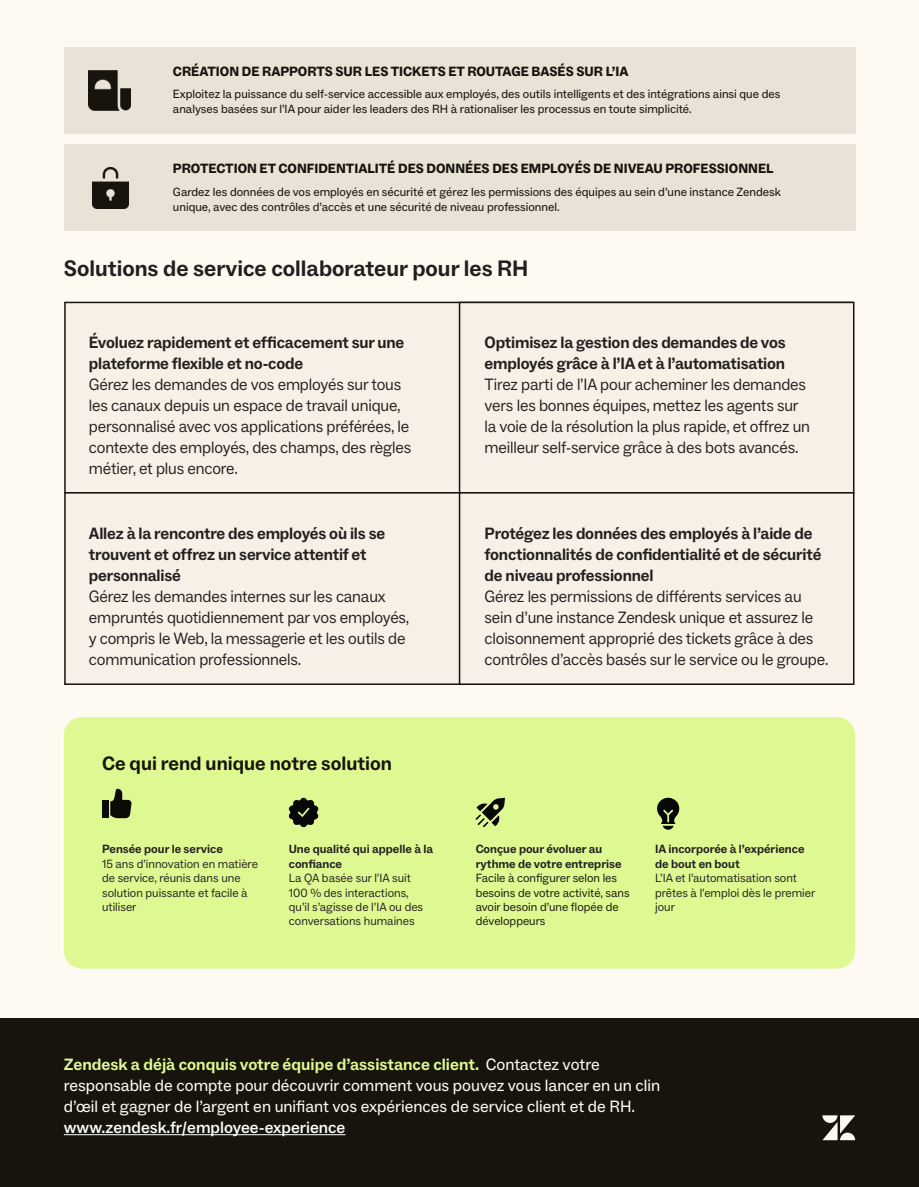
<style>
.page{position:relative;width:919px;height:1187px;background:#fff}
.page>*{position:absolute;margin:0;border:0;box-sizing:border-box;transform-origin:0 0}
.t1{font:700 22.5px "Zendesk Social";color:#231f20}
.t2{font:700 19.5px "Zendesk Social";color:#16140c}
.t3{font:16.5px/21px "Zendesk Social";letter-spacing:-.01em;color:#231f20}
.t4{font:700 16.5px/21px "Zendesk Social";letter-spacing:-.01em;color:#231f20}
.t5{font:16.5px/21px "Zendesk Social";color:#fefaf2}
.t6{font:900 13.5px "Zendesk Social";color:#16140c}
.t7{font:12px/15px "Zendesk Social";color:#16140c}
.t8{font:12px/14.4px "Zendesk Social";color:#231f20}
.t9{font:12px/14.4px "Zendesk Social";color:#16140c}
.t10{font:700 12px/14.4px "Zendesk Social";color:#231f20}
.s1{font-weight:700}
.s2{font-weight:700;color:#def991}
.s3{font-weight:500;color:#feffff}
</style>
<div class="page">
<div style="left:0;top:0;width:918px;height:1186px;background:#fefaf2"></div>
<div style="left:0;top:1018px;width:918px;height:168px;background:#16140c"></div>
<hr style="left:64px;top:1134px;width:281px;height:1px;background:#feffff">
<div style="left:64px;top:302px;width:789px;height:191px;background:#f6f0e6;border:2px solid #16140c"></div>
<div style="left:64px;top:492px;width:789px;height:193px;background:#f6f0e6;border:2px solid #16140c"></div>
<div style="left:459px;top:302px;width:395px;height:191px;background:#f6f0e6;border:2px solid #16140c"></div>
<div style="left:459px;top:492px;width:395px;height:193px;background:#f6f0e6;border:2px solid #16140c"></div>
<div style="left:64px;top:717px;width:791px;height:251px;background:#def991;border-radius:18px"></div>
<svg style="left:110px;top:788px;width:22px;height:30px"></svg>
<div style="left:102px;top:799px;width:7px;height:18px;background:#0b0a05"></div>
<svg style="left:288px;top:797px;width:31px;height:30px"></svg>
<svg style="left:475px;top:797px;width:30px;height:30px"></svg>
<svg style="left:657px;top:797px;width:22px;height:32px"></svg>
<svg style="left:822px;top:1115px;width:33px;height:25px"></svg>
<div style="left:64px;top:47px;width:791px;height:87px;background:#e9e3d7"></div>
<div style="left:64px;top:144px;width:791px;height:87px;background:#e9e3d7"></div>
<img style="left:89px;top:70px;width:42px;height:41px">
<img style="left:92px;top:167px;width:37px;height:42px">
<p class="t6" style="left:173px;top:63px;width:457px">CRÉATION DE RAPPORTS SUR LES TICKETS ET ROUTAGE BASÉS SUR L’IA</p>
<p class="t7" style="left:173px;top:87px;width:609px">Exploitez la puissance du self-service accessible aux employés, des outils intelligents et des intégrations ainsi que des analyses basées sur l’IA pour aider les leaders des RH à rationaliser les processus en toute simplicité.</p>
<p class="t6" style="left:173px;top:160px;width:602px">PROTECTION ET CONFIDENTIALITÉ DES DONNÉES DES EMPLOYÉS DE NIVEAU PROFESSIONNEL</p>
<p class="t7" style="left:173px;top:184px;width:609px">Gardez les données de vos employés en sécurité et gérez les permissions des équipes au sein d’une instance Zendesk unique, avec des contrôles d’accès et une sécurité de niveau professionnel.</p>
<p class="t1" style="left:64px;top:254px;width:466px">Solutions de service collaborateur pour les RH</p>
<p class="t4" style="left:89px;top:332px;width:317px">Évoluez rapidement et efficacement sur une plateforme flexible et no-code</p>
<p class="t3" style="left:89px;top:374px;width:324px">Gérez les demandes de vos employés sur tous les canaux depuis un espace de travail unique, personnalisé avec vos applications préférées, le contexte des employés, des champs, des règles métier, et plus encore.</p>
<p class="t4" style="left:89px;top:523px;width:298px">Allez à la rencontre des employés où ils se trouvent et offrez un service attentif et personnalisé</p>
<p class="t3" style="left:89px;top:585px;width:322px">Gérez les demandes internes sur les canaux empruntés quotidiennement par vos employés, y compris le Web, la messagerie et les outils de communication professionnels.</p>
<p class="t2" style="left:102px;top:751px;width:291px">Ce qui rend unique notre solution</p>
<p class="t4" style="left:484px;top:332px;width:302px">Optimisez la gestion des demandes de vos employés grâce à l’IA et à l’automatisation</p>
<p class="t3" style="left:484px;top:374px;width:327px">Tirez parti de l’IA pour acheminer les demandes vers les bonnes équipes, mettez les agents sur la voie de la résolution la plus rapide, et offrez un meilleur self-service grâce à des bots avancés.</p>
<p class="t4" style="left:484px;top:523px;width:338px">Protégez les données des employés à l’aide de fonctionnalités de confidentialité et de sécurité de niveau professionnel</p>
<p class="t3" style="left:484px;top:585px;width:345px">Gérez les permissions de différents services au sein d’une instance Zendesk unique et assurez le cloisonnement approprié des tickets grâce à des contrôles d’accès basés sur le service ou le groupe.</p>
<p class="t8" style="left:102px;top:842px;width:157px"><span class="s1">Pensée pour le service<br></span>15 ans d’innovation en matière de service, réunis dans une solution puissante et facile à utiliser</p>
<p class="t8" style="left:289px;top:842px;width:146px"><span class="s1">Une qualité qui appelle à la confiance<br></span>La QA basée sur l’IA suit<br>100 % des interactions,<br>qu’il s’agisse de l’IA ou des conversations humaines</p>
<p class="t10" style="left:475px;top:842px;width:147px">Conçue pour évoluer au rythme de votre entreprise</p>
<p class="t9" style="left:475px;top:870px;width:155px">Facile à configurer selon les besoins de votre activité, sans avoir besoin d’une flopée de développeurs</p>
<p class="t8" style="left:655px;top:842px;width:162px"><span class="s1">IA incorporée à l’expérience de bout en bout<br></span>L’IA et l’automatisation sont prêtes à l’emploi dès le premier jour</p>
<p class="t5" style="left:64px;top:1054px;width:597px"><span class="s2">Zendesk a déjà conquis votre équipe d’assistance client.</span> Contactez votre responsable de compte pour découvrir comment vous pouvez vous lancer en un clin d’œil et gagner de l’argent en unifiant vos expériences de service client et de RH. <span class="s3">www.zendesk.fr/employee-experience</span></p>
</div>
